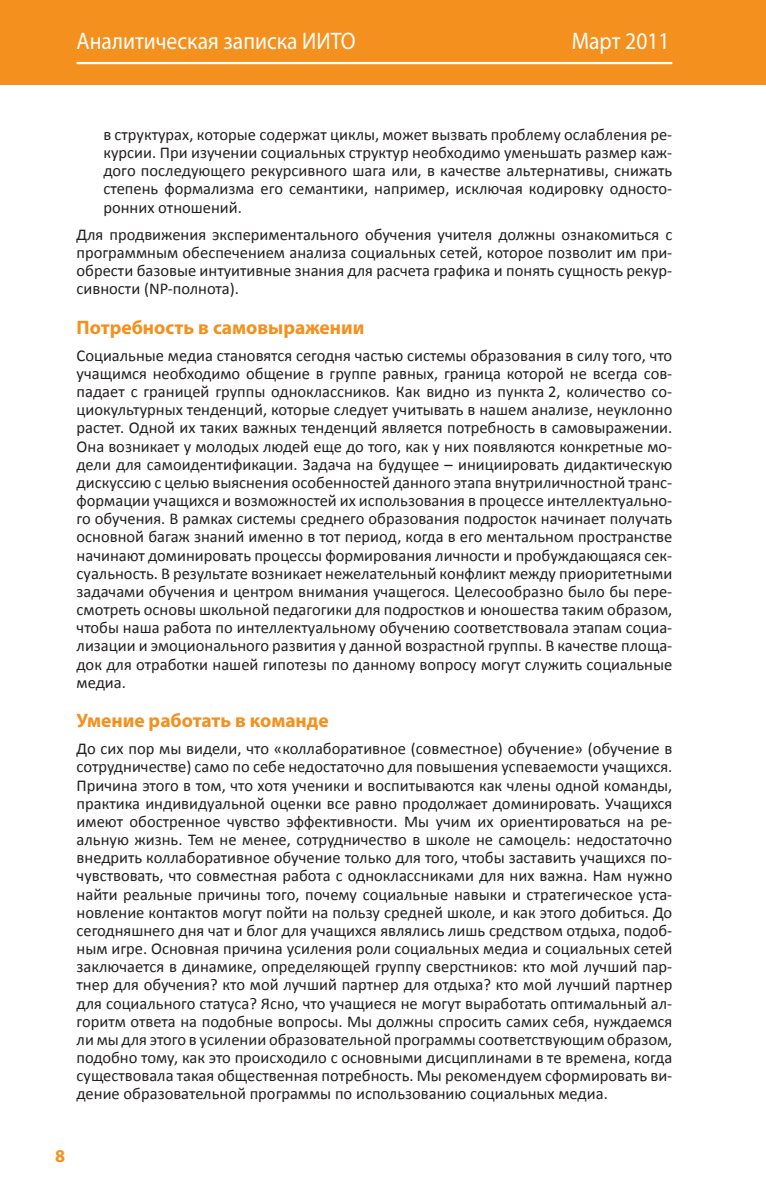
<style>
.page{position:relative;width:766px;height:1191px;background:#fff}
.page>*{position:absolute;margin:0;border:0;box-sizing:border-box;transform-origin:0 0}
.t1{font:24px "Myriad Pro";color:#fff;scale:.9 1}
.t2{font:700 19.5px "Myriad Pro";color:#f4901d}
.t3{font:16.5px/18.1px "Calibri";color:#231f20;text-align:justify}
</style>
<div class="page">
<div style="left:0;top:0;width:765px;height:85px;background:#f4901d"></div>
<hr style="left:77px;top:62px;width:595px;height:2px;background:#fff">
<hr style="left:765px;top:0;width:1px;height:85px;background:#f4901d">
<h1 class="t1" style="left:77px;top:26px;width:311px">Аналитическая записка ИИТО</h1>
<h1 class="t1" style="left:571px;top:26px;width:110px">Март 2011</h1>
<p class="t3" style="left:103px;top:125px;width:570px">в структурах, которые содержат циклы, может вызвать проблему ослабления ре&shy;курсии. При изучении социальных структур необходимо уменьшать размер каж&shy;дого последующего рекурсивного шага или, в качестве альтернативы, снижать степень формализма его семантики, например, исключая кодировку односто&shy;ронних отношений.</p>
<p class="t3" style="left:77px;top:224px;width:597px">Для продвижения экспериментального обучения учителя должны ознакомиться с программным обеспечением анализа социальных сетей, которое позволит им при&shy;обрести базовые интуитивные знания для расчета графика и понять сущность рекур&shy;сивности (NP-полнота).</p>
<p class="t2" style="left:77px;top:314px;width:289px">Потребность в самовыражении</p>
<p class="t3" style="left:77px;top:345px;width:597px">Социальные медиа становятся сегодня частью системы образования в силу того, что учащимся необходимо общение в группе равных, граница которой не всегда сов&shy;падает с границей группы одноклассников. Как видно из пункта 2, количество со&shy;циокультурных тенденций, которые следует учитывать в нашем анализе, неуклонно растет. Одной их таких важных тенденций является потребность в самовыражении.<br>Она возникает у молодых людей еще до того, как у них появляются конкретные мо&shy;дели для самоидентификации. Задача на будущее – инициировать дидактическую дискуссию с целью выяснения особенностей данного этапа внутриличностной транс&shy;формации учащихся и возможностей их использования в процессе интеллектуально&shy;го обучения. В рамках системы среднего образования подросток начинает получать основной багаж знаний именно в тот период, когда в его ментальном пространстве начинают доминировать процессы формирования личности и пробуждающаяся сек&shy;суальность. В результате возникает нежелательный конфликт между приоритетными задачами обучения и центром внимания учащегося. Целесообразно было бы пере&shy;смотреть основы школьной педагогики для подростков и юношества таким образом, чтобы наша работа по интеллектуальному обучению соответствовала этапам социа&shy;лизации и эмоционального развития у данной возрастной группы. В качестве площа&shy;док для отработки нашей гипотезы по данному вопросу могут служить социальные медиа.</p>
<p class="t2" style="left:77px;top:708px;width:253px">Умение работать в команде</p>
<p class="t3" style="left:77px;top:739px;width:597px">До сих пор мы видели, что «коллаборативное (совместное) обучение» (обучение в сотрудничестве) само по себе недостаточно для повышения успеваемости учащихся.<br>Причина этого в том, что хотя ученики и воспитываются как члены одной команды, практика индивидуальной оценки все равно продолжает доминировать. Учащихся имеют обостренное чувство эффективности. Мы учим их ориентироваться на ре&shy;альную жизнь. Тем не менее, сотрудничество в школе не самоцель: недостаточно внедрить коллаборативное обучение только для того, чтобы заставить учащихся по&shy;чувствовать, что совместная работа с одноклассниками для них важна. Нам нужно найти реальные причины того, почему социальные навыки и стратегическое уста&shy;новление контактов могут пойти на пользу средней школе, и как этого добиться. До сегодняшнего дня чат и блог для учащихся являлись лишь средством отдыха, подоб&shy;ным игре. Основная причина усиления роли социальных медиа и социальных сетей заключается в динамике, определяющей группу сверстников: кто мой лучший пар&shy;тнер для обучения? кто мой лучший партнер для отдыха? кто мой лучший партнер для социального статуса? Ясно, что учащиеся не могут выработать оптимальный ал&shy;горитм ответа на подобные вопросы. Мы должны спросить самих себя, нуждаемся ли мы для этого в усилении образовательной программы соответствующим образом, подобно тому, как это происходило с основными дисциплинами в те времена, когда существовала такая общественная потребность. Мы рекомендуем сформировать ви&shy;дение образовательной программы по использованию социальных медиа.</p>
</div>
